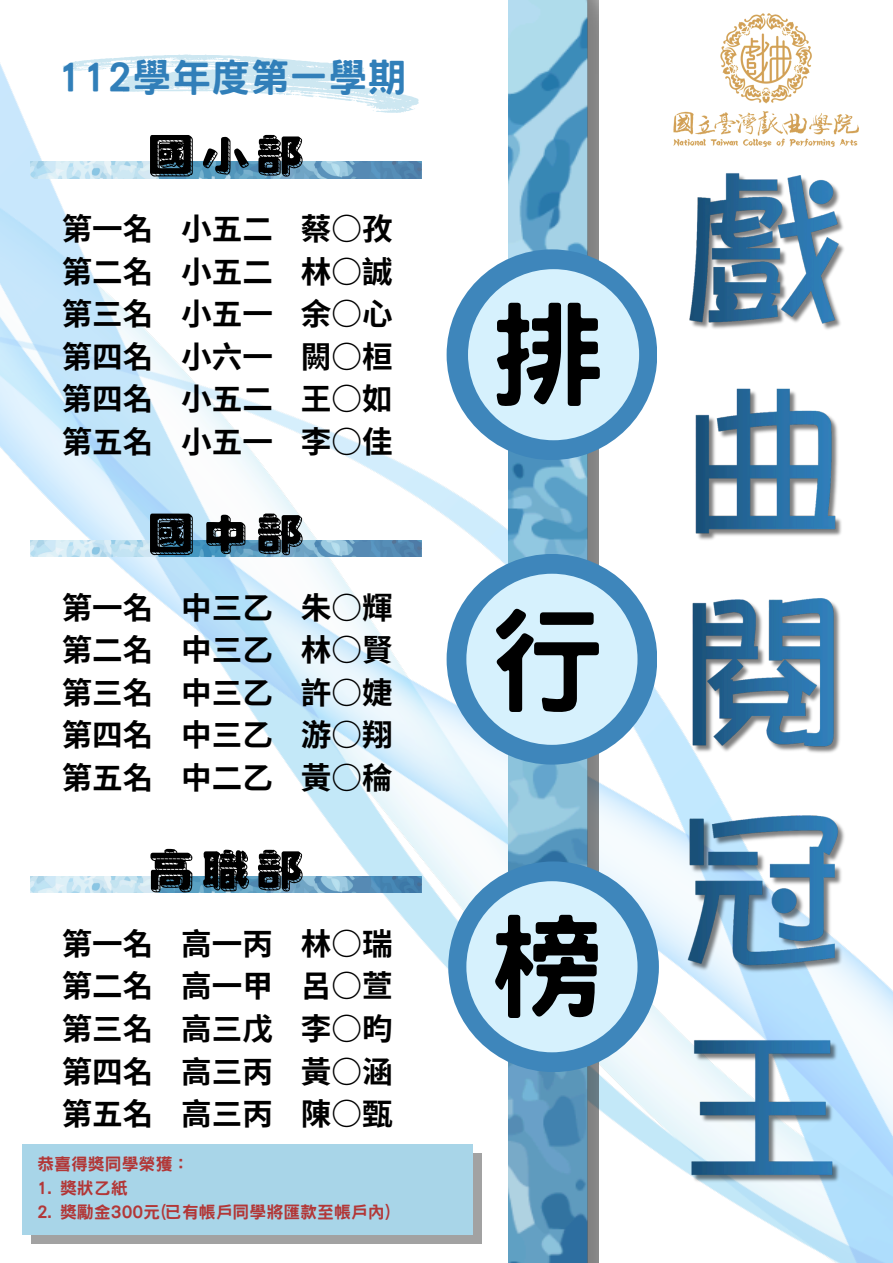
<style>
.page{position:relative;width:893px;height:1263px;background:#fff}
.page>*{position:absolute;margin:0;border:0;box-sizing:border-box;transform-origin:0 0}
.t1{font:800 114.3px "Han Wang Hei";color:#000}
.t2{font:50.7px "Canva Poster";color:#000}
.t3{font:800 39.15px "Han Wang Hei";color:#317fb9}
.t4{font:700 30.6px/42.6px "Noto Sans TC";color:#000;text-align:justify}
.t5{font:800 16.88px "Han Wang Hei";color:#b23737}
</style>
<div class="page">
<img style="left:0;top:64px;width:893px;height:1199px">
<img style="left:508px;top:0;width:91px;height:1263px">
<div style="left:446px;top:249px;width:211px;height:211px;background:#3e86bb;border-radius:50%"></div>
<img style="left:642px;top:156px;width:251px;height:188px">
<img style="left:642px;top:366px;width:251px;height:188px">
<img style="left:638px;top:576px;width:255px;height:192px">
<img style="left:635px;top:790px;width:258px;height:199px">
<img style="left:638px;top:1012px;width:255px;height:191px">
<div style="left:446px;top:554px;width:211px;height:211px;background:#3e86bb;border-radius:50%"></div>
<div style="left:448px;top:861px;width:211px;height:211px;background:#3e86bb;border-radius:50%"></div>
<div style="left:468px;top:269px;width:171px;height:171px;background:#d6f1fd;border-radius:50%"></div>
<div style="left:466px;top:574px;width:171px;height:171px;background:#d6f1fd;border-radius:50%"></div>
<div style="left:466px;top:881px;width:171px;height:171px;background:#d6f1fd;border-radius:50%"></div>
<svg style="left:63px;top:54px;width:356px;height:59px"></svg>
<img style="left:30px;top:162px;width:391px;height:16px">
<img style="left:30px;top:540px;width:391px;height:17px">
<img style="left:30px;top:876px;width:391px;height:17px">
<img style="left:673px;top:13px;width:185px;height:133px">
<div style="left:32px;top:1154px;width:450px;height:90px;background:#a2a2a2"></div>
<div style="left:23px;top:1145px;width:450px;height:90px;background:#a8d5e8"></div>
<p class="t3" style="left:58px;top:58px;width:350px">112學年度第一學期</p>
<h1 class="t2" style="left:144px;top:116px;width:165px">國小部</h1>
<p class="t4" style="left:62px;top:205px;width:332px">第一名 小五二 蔡○孜第二名 小五二 林○誠第三名 小五一 余○心第四名 小六一 闕○桓第四名 小五二 王○如第五名 小五一 李○佳</p>
<p class="t2" style="left:144px;top:495px;width:165px">國中部</p>
<p class="t4" style="left:62px;top:584px;width:332px">第一名 中三乙 朱○輝第二名 中三乙 林○賢第三名 中三乙 許○婕第四名 中三乙 游○翔第五名 中二乙 黃○稐</p>
<h3 class="t2" style="left:144px;top:831px;width:165px">高職部</h3>
<p class="t4" style="left:62px;top:920px;width:332px">第一名 高一丙 林○瑞第二名 高一甲 呂○萱第三名 高三戊 李○昀第四名 高三丙 黃○涵第五名 高三丙 陳○甄</p>
<h1 class="t5" style="left:37px;top:1156px;width:154px">恭喜得獎同學榮獲：</h1>
<p class="t5" style="left:37px;top:1179px;width:92px">1. 獎狀乙紙</p>
<p class="t5" style="left:37px;top:1203px;width:354px">2. 獎勵金300元(已有帳戶同學將匯款至帳戶內)</p>
<p class="t1" style="left:491px;top:297px;width:116px">排</p>
<h3 class="t1" style="left:488px;top:603px;width:116px">行</h3>
<p class="t1" style="left:488px;top:909px;width:116px">榜</p>
</div>
